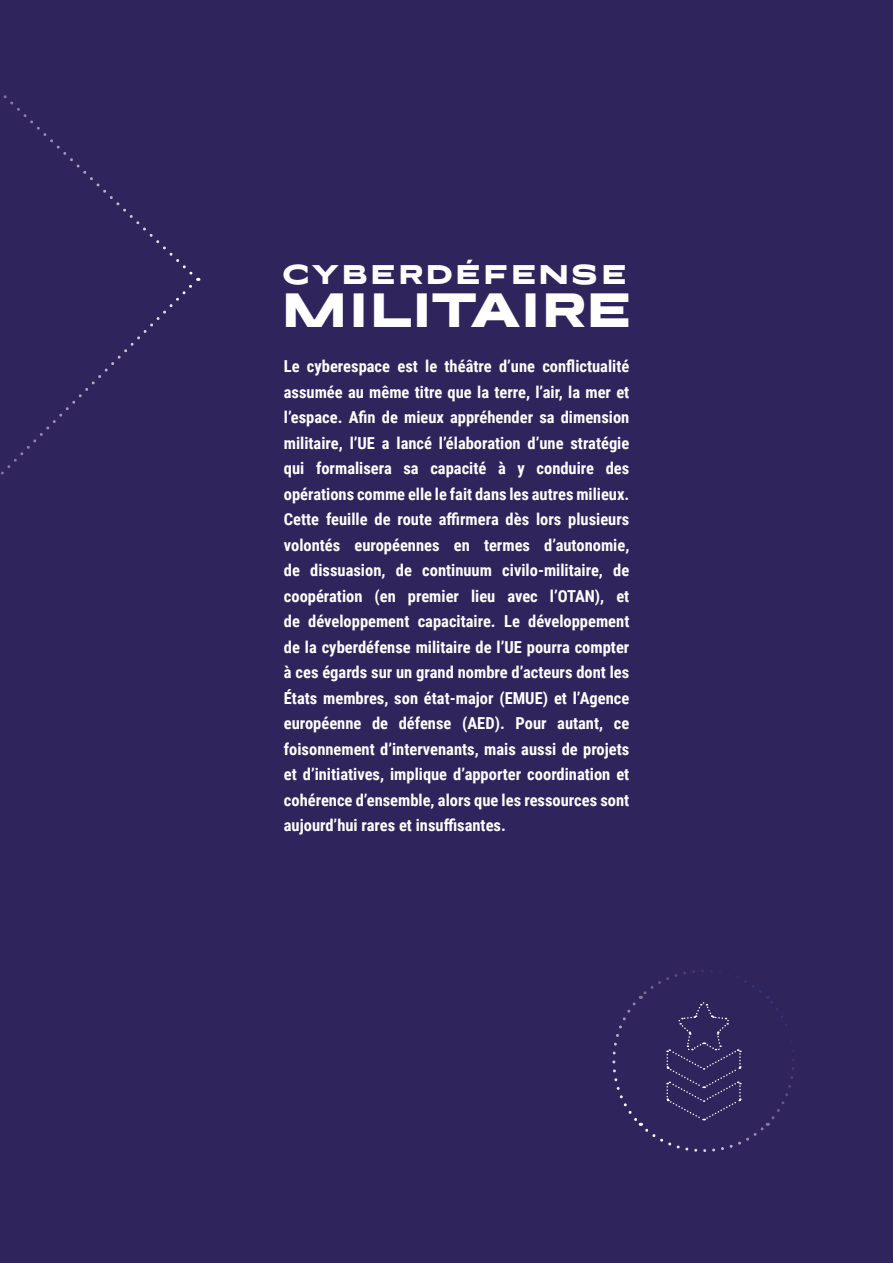
<style>
.page{position:relative;width:893px;height:1263px;background:#30245d}
.page>*{position:absolute;margin:0;border:0;box-sizing:border-box;transform-origin:0 0}
.t1{font:800 48px "Coltrane";color:#fff;scale:.75 1}
.t2{font:800 27px "Coltrane";letter-spacing:.11em;color:#fff;scale:.75 1}
.t3{font:700 16.5px/25.5px "Roboto Condensed";color:#fff;text-align:justify}
</style>
<div class="page">
<svg style="left:612px;top:970px;width:182px;height:182px"></svg>
<svg style="left:3px;top:95px;width:190px;height:180px"></svg>
<h2 class="t2" style="left:282px;top:258px;width:461px">CYBERDÉFENSE</h2>
<h1 class="t1" style="left:282px;top:282px;width:467px">MILITAIRE</h1>
<p class="t3" style="left:284px;top:353px;width:347px">Le cyberespace est le théâtre d’une conflictualité assumée au même titre que la terre, l’air, la mer et l’espace. Afin de mieux appréhender sa dimension militaire, l’UE a lancé l’élaboration d’une stratégie qui formalisera sa capacité à y conduire des opérations comme elle le fait dans les autres milieux.<br>Cette feuille de route affirmera dès lors plusieurs volontés européennes en termes d’autonomie, de dissuasion, de continuum civilo-militaire, de coopération (en premier lieu avec l’OTAN), et de développement capacitaire. Le développement de la cyberdéfense militaire de l’UE pourra compter à ces égards sur un grand nombre d’acteurs dont les États membres, son état-major (EMUE) et l’Agence européenne de défense (AED). Pour autant, ce foisonnement d’intervenants, mais aussi de projets et d’initiatives, implique d’apporter coordination et cohérence d’ensemble, alors que les ressources sont aujourd’hui rares et insuffisantes.</p>
</div>
